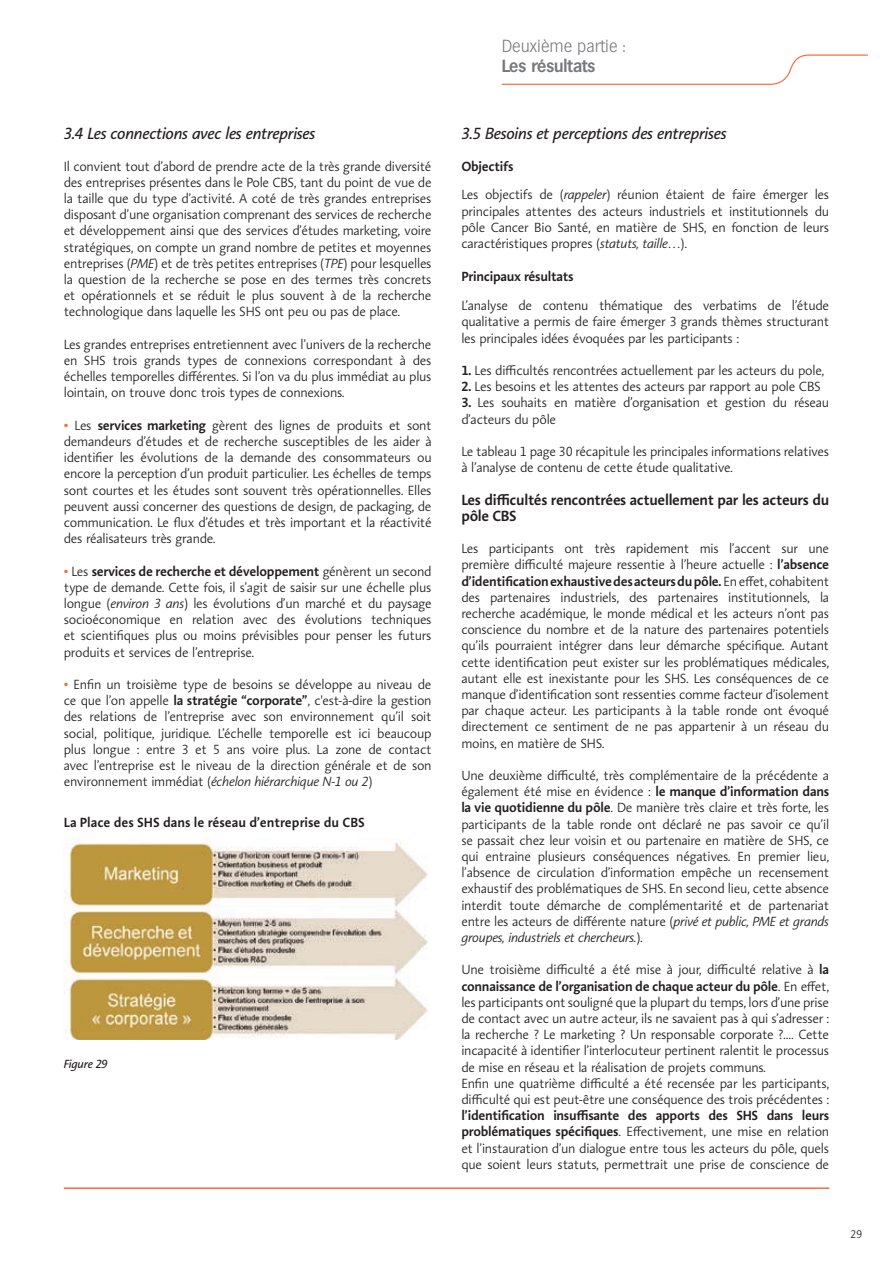
<style>
.page{position:relative;width:893px;height:1263px;background:#fff}
.page>*{position:absolute;margin:0;border:0;box-sizing:border-box;transform-origin:0 0}
.t1{font:200 17.1px "Hamburg";color:#76787b}
.t2{font:600 17.1px "Hamburg";color:#76787b}
.t3{font:italic 16.5px "Aroma No 2 LT Pro";letter-spacing:-.02em;color:#231f20}
.t4{font:600 15px/16.2px "Aroma No 2 LT Pro";letter-spacing:-.02em;color:#231f20}
.t5{font:300 13.5px/16.2px "Aroma No 2 LT Pro";letter-spacing:-.02em;color:#231f20;text-align:justify}
.t6{font:600 13.5px "Aroma No 2 LT Pro";letter-spacing:-.005em;color:#231f20}
.t7{font:italic 12px "Aroma No 2 LT Pro";letter-spacing:-.02em;color:#231f20}
.t8{font:300 11.25px "Aroma No 2 LT Pro";color:#231f20}
.s1{font-style:italic}
.s2{font-weight:600;color:#f36f42}
.s3{font-weight:600}
</style>
<div class="page">
<svg style="left:501px;top:54px;width:367px;height:31px"></svg>
<img style="left:64px;top:839px;width:364px;height:200px">
<hr style="left:64px;top:1187px;width:765px;height:2px;background:#f36f42">
<p class="t3" style="left:64px;top:122px;width:253px">3.4 Les connections avec les entreprises</p>
<p class="t5" style="left:64px;top:158px;width:369px">Il convient tout d’abord de prendre acte de la très grande diversité des entreprises présentes dans le Pole CBS, tant du point de vue de la taille que du type d’activité. A coté de très grandes entreprises disposant d’une organisation comprenant des services de recherche et développement ainsi que des services d’études marketing, voire stratégiques, on compte un grand nombre de petites et moyennes entreprises (<span class="s1">PME</span>) et de très petites entreprises (<span class="s1">TPE</span>) pour lesquelles la question de la recherche se pose en des termes très concrets et opérationnels et se réduit le plus souvent à de la recherche technologique dans laquelle les SHS ont peu ou pas de place.</p>
<p class="t5" style="left:64px;top:336px;width:369px">Les grandes entreprises entretiennent avec l’univers de la recherche en SHS trois grands types de connexions correspondant à des échelles temporelles différentes. Si l’on va du plus immédiat au plus lointain, on trouve donc trois types de connexions.</p>
<p class="t5" style="left:64px;top:417px;width:369px"><span class="s2">•</span> Les <span class="s3">services marketing</span> gèrent des lignes de produits et sont demandeurs d’études et de recherche susceptibles de les aider à identifier les évolutions de la demande des consommateurs ou encore la perception d’un produit particulier. Les échelles de temps sont courtes et les études sont souvent très opérationnelles. Elles peuvent aussi concerner des questions de design, de packaging, de communication. Le flux d’études et très important et la réactivité des réalisateurs très grande.</p>
<p class="t5" style="left:64px;top:563px;width:369px"><span class="s2">•</span> Les <span class="s3">services de recherche et développement</span> génèrent un second type de demande. Cette fois, il s’agit de saisir sur une échelle plus longue (<span class="s1">environ 3 ans</span>) les évolutions d’un marché et du paysage socioéconomique en relation avec des évolutions techniques et scientifiques plus ou moins prévisibles pour penser les futurs produits et services de l’entreprise.</p>
<p class="t5" style="left:64px;top:676px;width:369px"><span class="s2">•</span> Enfin un troisième type de besoins se développe au niveau de ce que l’on appelle <span class="s3">la stratégie “corporate”</span>, c'est-à-dire la gestion des relations de l’entreprise avec son environnement qu’il soit social, politique, juridique. L’échelle temporelle est ici beaucoup plus longue : entre 3 et 5 ans voire plus. La zone de contact avec l’entreprise est le niveau de la direction générale et de son environnement immédiat (<span class="s1">échelon hiérarchique N-1 ou 2</span>)</p>
<p class="t6" style="left:64px;top:813px;width:303px">La Place des SHS dans le réseau d’entreprise du CBS</p>
<p class="t7" style="left:64px;top:1056px;width:45px">Figure 29</p>
<p class="t1" style="left:502px;top:36px;width:125px">Deuxième partie :</p>
<p class="t2" style="left:502px;top:57px;width:95px">Les résultats</p>
<p class="t3" style="left:461px;top:122px;width:267px">3.5 Besoins et perceptions des entreprises</p>
<p class="t5" style="left:461px;top:151px;width:369px;line-height:29px"><span class="s3">Objectifs<br></span>Les objectifs de (<span class="s1">rappeler</span>) réunion étaient de faire émerger les</p>
<p class="t5" style="left:461px;top:203px;width:369px">principales attentes des acteurs industriels et institutionnels du pôle Cancer Bio Santé, en matière de SHS, en fonction de leurs caractéristiques propres (<span class="s1">statuts, taille…</span>).</p>
<p class="t6" style="left:461px;top:268px;width:114px">Principaux résultats</p>
<p class="t5" style="left:461px;top:297px;width:369px">L’analyse de contenu thématique des verbatims de l’étude qualitative a permis de faire émerger 3 grands thèmes structurant les principales idées évoquées par les participants :</p>
<p class="t5" style="left:461px;top:362px;width:364px"><span class="s3">1.</span> Les difficultés rencontrées actuellement par les acteurs du pole,</p>
<p class="t5" style="left:461px;top:378px;width:361px"><span class="s3">2.</span> Les besoins et les attentes des acteurs par rapport au pole CBS</p>
<p class="t5" style="left:461px;top:395px;width:369px"><span class="s3">3.</span> Les souhaits en matière d’organisation et gestion du réseau d’acteurs du pôle</p>
<p class="t5" style="left:461px;top:443px;width:369px">Le tableau 1 page 30 récapitule les principales informations relatives à l’analyse de contenu de cette étude qualitative.</p>
<p class="t4" style="left:461px;top:491px;width:369px">Les difficultés rencontrées actuellement par les acteurs du pôle CBS</p>
<p class="t5" style="left:461px;top:540px;width:369px">Les participants ont très rapidement mis l’accent sur une première difficulté majeure ressentie à l’heure actuelle : <span class="s3">l’absence d’identification exhaustive des acteurs du pôle.</span> En effet, cohabitent des partenaires industriels, des partenaires institutionnels, la recherche académique, le monde médical et les acteurs n’ont pas conscience du nombre et de la nature des partenaires potentiels qu’ils pourraient intégrer dans leur démarche spécifique. Autant cette identification peut exister sur les problématiques médicales, autant elle est inexistante pour les SHS. Les conséquences de ce manque d’identification sont ressenties comme facteur d’isolement par chaque acteur. Les participants à la table ronde ont évoqué directement ce sentiment de ne pas appartenir à un réseau du moins, en matière de SHS.</p>
<p class="t5" style="left:461px;top:767px;width:369px">Une deuxième difficulté, très complémentaire de la précédente a également été mise en évidence : <span class="s3">le manque d’information dans la vie quotidienne du pôle</span>. De manière très claire et très forte, les participants de la table ronde ont déclaré ne pas savoir ce qu’il se passait chez leur voisin et ou partenaire en matière de SHS, ce qui entraine plusieurs conséquences négatives. En premier lieu, l’absence de circulation d’information empêche un recensement exhaustif des problématiques de SHS. En second lieu, cette absence interdit toute démarche de complémentarité et de partenariat entre les acteurs de différente nature (<span class="s1">privé et public, PME et grands groupes, industriels et chercheurs.</span>).</p>
<p class="t5" style="left:461px;top:961px;width:369px;text-align:left">Une troisième difficulté a été mise à jour, difficulté relative à <span class="s3">la connaissance de l’organisation de chaque acteur du pôle</span>. En effet, les participants ont souligné que la plupart du temps, lors d’une prise de contact avec un autre acteur, ils ne savaient pas à qui s’adresser : la recherche ? Le marketing ? Un responsable corporate ?.... Cette incapacité à identifier l’interlocuteur pertinent ralentit le processus de mise en réseau et la réalisation de projets communs.<br>Enfin une quatrième difficulté a été recensée par les participants, difficulté qui est peut-être une conséquence des trois précédentes :</p>
<p class="t5" style="left:461px;top:1107px;width:369px"><span class="s3">l’identification insuffisante des apports des SHS dans leurs problématiques spécifiques</span>. Effectivement, une mise en relation et l’instauration d’un dialogue entre tous les acteurs du pôle, quels que soient leurs statuts, permettrait une prise de conscience de</p>
<p class="t8" style="left:850px;top:1226px;width:13px">29</p>
</div>
